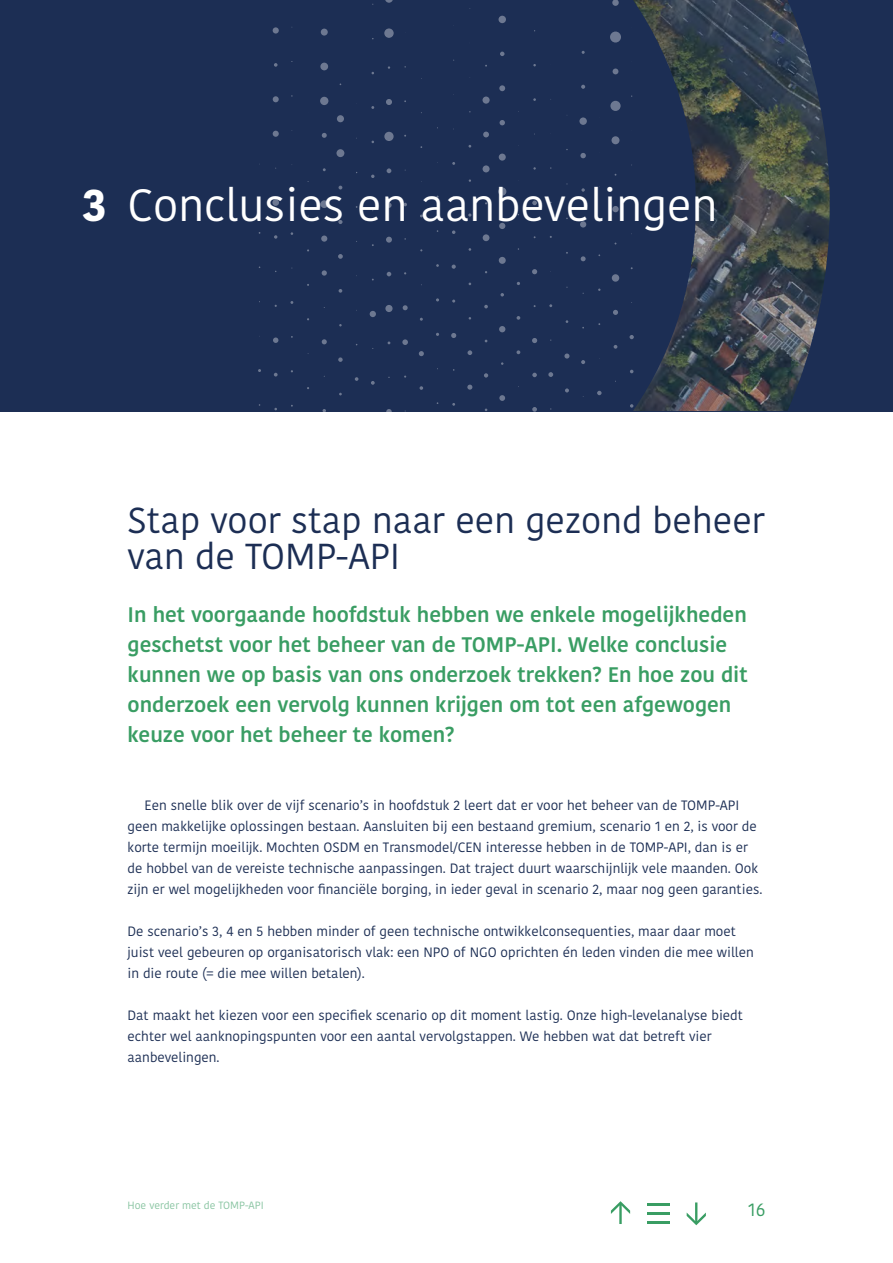
<style>
.page{position:relative;width:893px;height:1263px;background:#fff}
.page>*{position:absolute;margin:0;border:0;box-sizing:border-box;transform-origin:0 0}
.t1{font:45px "Kohinoor Bangla";color:#fff}
.t2{font:700 45px "Kohinoor Bangla";color:#fff}
.t3{font:36px/36px "Kohinoor Bangla";color:#1c2e54}
.t4{font:600 21px/30px "Kohinoor Bangla";color:#399d63}
.t5{font:18px "Kohinoor Bangla";color:#399d63}
.t6{font:13.5px/21px "Kohinoor Bangla";color:#1c2e54}
.t7{font:10.5px "Kohinoor Bangla";color:#88c4a1}
</style>
<div class="page">
<div style="left:0;top:0;width:893px;height:411px;background:#1c2e54"></div>
<img style="left:633px;top:0;width:197px;height:411px">
<svg style="left:274px;top:373px;width:4px;height:3px"></svg>
<svg style="left:273px;top:337px;width:5px;height:6px"></svg>
<svg style="left:274px;top:235px;width:3px;height:4px"></svg>
<div style="left:272px;top:199px;width:7px;height:7px;background:#6d7891;border-radius:50%"></div>
<svg style="left:273px;top:131px;width:6px;height:6px"></svg>
<svg style="left:273px;top:96px;width:6px;height:6px"></svg>
<svg style="left:274px;top:63px;width:4px;height:4px"></svg>
<div style="left:273px;top:27px;width:6px;height:7px;background:#6d7891;border-radius:50%"></div>
<svg style="left:322px;top:339px;width:5px;height:5px"></svg>
<svg style="left:322px;top:270px;width:5px;height:6px"></svg>
<div style="left:321px;top:235px;width:6px;height:7px;background:#6d7891;border-radius:50%"></div>
<div style="left:320px;top:200px;width:8px;height:8px;background:#6d7891;border-radius:50%"></div>
<svg style="left:322px;top:133px;width:5px;height:5px"></svg>
<div style="left:320px;top:97px;width:8px;height:8px;background:#6d7891;border-radius:50%"></div>
<div style="left:320px;top:63px;width:8px;height:7px;background:#6d7891;border-radius:50%"></div>
<div style="left:321px;top:29px;width:7px;height:7px;background:#6d7891;border-radius:50%"></div>
<svg style="left:338px;top:357px;width:5px;height:5px"></svg>
<svg style="left:339px;top:289px;width:3px;height:4px"></svg>
<svg style="left:338px;top:254px;width:5px;height:5px"></svg>
<svg style="left:338px;top:220px;width:5px;height:4px"></svg>
<svg style="left:338px;top:186px;width:4px;height:3px"></svg>
<div style="left:336px;top:149px;width:8px;height:8px;background:#6d7891;border-radius:50%"></div>
<div style="left:337px;top:115px;width:7px;height:7px;background:#6d7891;border-radius:50%"></div>
<svg style="left:355px;top:377px;width:3px;height:4px"></svg>
<svg style="left:371px;top:381px;width:4px;height:4px"></svg>
<svg style="left:370px;top:311px;width:6px;height:6px"></svg>
<div style="left:385px;top:305px;width:8px;height:7px;background:#6d7891;border-radius:50%"></div>
<svg style="left:387px;top:272px;width:4px;height:4px"></svg>
<svg style="left:386px;top:237px;width:6px;height:6px"></svg>
<svg style="left:386px;top:203px;width:6px;height:5px"></svg>
<svg style="left:387px;top:168px;width:4px;height:5px"></svg>
<svg style="left:384px;top:132px;width:10px;height:9px"></svg>
<svg style="left:386px;top:99px;width:6px;height:6px"></svg>
<svg style="left:384px;top:28px;width:10px;height:10px"></svg>
<svg style="left:385px;top:0;width:8px;height:3px"></svg>
<svg style="left:402px;top:339px;width:6px;height:6px"></svg>
<svg style="left:403px;top:305px;width:5px;height:5px"></svg>
<svg style="left:403px;top:203px;width:4px;height:3px"></svg>
<svg style="left:420px;top:386px;width:3px;height:4px"></svg>
<svg style="left:419px;top:351px;width:5px;height:5px"></svg>
<svg style="left:451px;top:333px;width:5px;height:5px"></svg>
<svg style="left:452px;top:265px;width:4px;height:4px"></svg>
<svg style="left:467px;top:385px;width:5px;height:5px"></svg>
<svg style="left:467px;top:350px;width:5px;height:5px"></svg>
<svg style="left:484px;top:373px;width:4px;height:5px"></svg>
<svg style="left:484px;top:305px;width:4px;height:3px"></svg>
<div style="left:483px;top:234px;width:6px;height:7px;background:#6d7891;border-radius:50%"></div>
<div style="left:483px;top:165px;width:7px;height:7px;background:#6d7891;border-radius:50%"></div>
<svg style="left:483px;top:132px;width:6px;height:5px"></svg>
<svg style="left:482px;top:97px;width:8px;height:7px"></svg>
<svg style="left:499px;top:395px;width:6px;height:6px"></svg>
<svg style="left:499px;top:326px;width:6px;height:6px"></svg>
<div style="left:499px;top:257px;width:7px;height:7px;background:#6d7891;border-radius:50%"></div>
<svg style="left:499px;top:223px;width:6px;height:6px"></svg>
<div style="left:498px;top:187px;width:8px;height:9px;background:#6d7891;border-radius:50%"></div>
<div style="left:499px;top:154px;width:7px;height:7px;background:#6d7891;border-radius:50%"></div>
<svg style="left:500px;top:120px;width:5px;height:5px"></svg>
<svg style="left:499px;top:85px;width:6px;height:6px"></svg>
<svg style="left:500px;top:52px;width:4px;height:4px"></svg>
<div style="left:498px;top:16px;width:8px;height:7px;background:#6d7891;border-radius:50%"></div>
<svg style="left:516px;top:350px;width:4px;height:4px"></svg>
<svg style="left:517px;top:316px;width:3px;height:4px"></svg>
<svg style="left:532px;top:407px;width:5px;height:4px"></svg>
<svg style="left:532px;top:373px;width:5px;height:4px"></svg>
<svg style="left:532px;top:338px;width:5px;height:5px"></svg>
<svg style="left:532px;top:269px;width:5px;height:5px"></svg>
<svg style="left:532px;top:201px;width:5px;height:4px"></svg>
<svg style="left:548px;top:372px;width:5px;height:5px"></svg>
<svg style="left:565px;top:388px;width:4px;height:4px"></svg>
<svg style="left:564px;top:353px;width:5px;height:6px"></svg>
<svg style="left:581px;top:360px;width:4px;height:4px"></svg>
<svg style="left:581px;top:256px;width:5px;height:5px"></svg>
<div style="left:580px;top:221px;width:6px;height:7px;background:#6d7891;border-radius:50%"></div>
<svg style="left:581px;top:188px;width:4px;height:4px"></svg>
<svg style="left:580px;top:153px;width:6px;height:5px"></svg>
<svg style="left:579px;top:117px;width:8px;height:8px"></svg>
<svg style="left:581px;top:85px;width:4px;height:4px"></svg>
<svg style="left:597px;top:391px;width:5px;height:4px"></svg>
<svg style="left:614px;top:345px;width:3px;height:4px"></svg>
<svg style="left:613px;top:310px;width:5px;height:5px"></svg>
<div style="left:612px;top:274px;width:7px;height:8px;background:#6d7891;border-radius:50%"></div>
<div style="left:612px;top:206px;width:7px;height:6px;background:#6d7891;border-radius:50%"></div>
<div style="left:611px;top:136px;width:8px;height:8px;background:#6d7891;border-radius:50%"></div>
<div style="left:610px;top:101px;width:11px;height:10px;background:#6d7891;border-radius:50%"></div>
<svg style="left:613px;top:69px;width:5px;height:5px"></svg>
<div style="left:610px;top:32px;width:11px;height:11px;background:#6d7891;border-radius:50%"></div>
<div style="left:612px;top:0;width:7px;height:6px;background:#6d7891;border-radius:50%"></div>
<svg style="left:630px;top:404px;width:3px;height:4px"></svg>
<svg style="left:630px;top:335px;width:4px;height:4px"></svg>
<svg style="left:687px;top:1202px;width:19px;height:23px"></svg>
<svg style="left:611px;top:1201px;width:19px;height:23px"></svg>
<hr style="left:647px;top:1203px;width:23px;height:2px;background:#399d63">
<hr style="left:647px;top:1212px;width:23px;height:2px;background:#399d63">
<hr style="left:647px;top:1221px;width:23px;height:3px;background:#399d63">
<p class="t2" style="left:82px;top:166px;width:26px">3</p>
<p class="t1" style="left:128px;top:171px;width:591px">Conclusies en aanbevelingen</p>
<p class="t3" style="left:128px;top:501px;width:639px">Stap voor stap naar een gezond beheer van de TOMP-API</p>
<p class="t4" style="left:128px;top:599px;width:622px">In het voorgaande hoofdstuk hebben we enkele mogelijkheden geschetst voor het beheer van de TOMP-API. Welke conclusie kunnen we op basis van ons onderzoek trekken? En hoe zou dit onderzoek een vervolg kunnen krijgen om tot een afgewogen keuze voor het beheer te komen?</p>
<p class="t6" style="left:128px;top:795px;width:636px;text-indent:17px">Een snelle blik over de vijf scenario’s in hoofdstuk 2 leert dat er voor het beheer van de TOMP-API geen makkelijke oplossingen bestaan. Aansluiten bij een bestaand gremium, scenario 1 en 2, is voor de korte termijn moeilijk. Mochten OSDM en Transmodel/CEN interesse hebben in de TOMP-API, dan is er de hobbel van de vereiste technische aanpassingen. Dat traject duurt waarschijnlijk vele maanden. Ook zijn er wel mogelijkheden voor financiële borging, in ieder geval in scenario 2, maar nog geen garanties.</p>
<p class="t6" style="left:128px;top:921px;width:628px">De scenario’s 3, 4 en 5 hebben minder of geen technische ontwikkelconsequenties, maar daar moet juist veel gebeuren op organisatorisch vlak: een NPO of NGO oprichten én leden vinden die mee willen in die route (= die mee willen betalen).</p>
<p class="t6" style="left:128px;top:1005px;width:617px">Dat maakt het kiezen voor een specifiek scenario op dit moment lastig. Onze high-levelanalyse biedt echter wel aanknopingspunten voor een aantal vervolgstappen. We hebben wat dat betreft vier aanbevelingen.</p>
<p class="t7" style="left:128px;top:1197px;width:138px">Hoe verder met de TOMP-API</p>
<h3 class="t5" style="left:748px;top:1196px;width:19px">16</h3>
</div>
